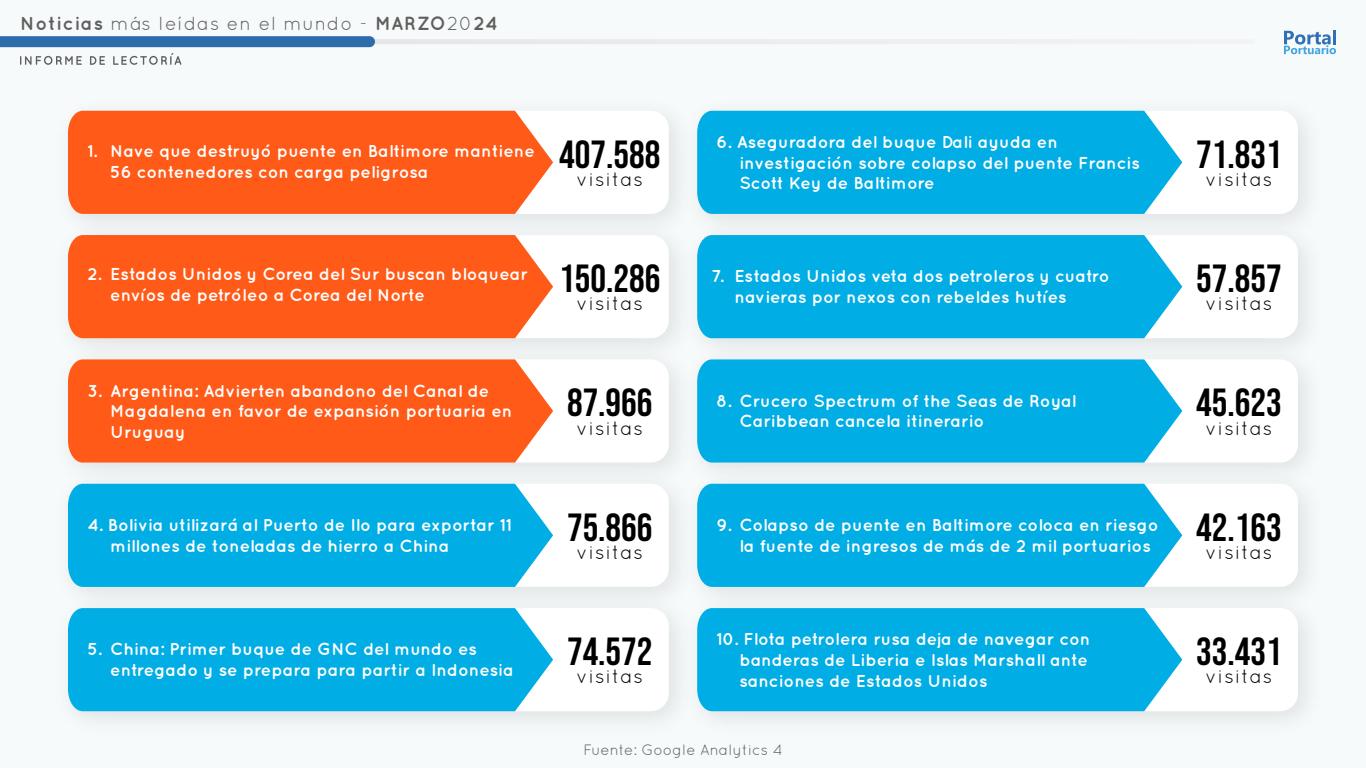
<style>
.page{position:relative;width:1366px;height:768px;background:#f7fafa}
.page>*{position:absolute;margin:0;border:0;box-sizing:border-box;transform-origin:0 0}
.t1{font:39.1px "Bebas Neue";color:#000}
.t2{font:19.6px "Quicksand";letter-spacing:.05em;color:#000}
.t3{font:19px "Quicksand";letter-spacing:.05em;color:#5f5f5f}
.t4{font:700 17.2px/20.7px "Quicksand";color:#fff}
.t5{font:15px "Quicksand";color:#5f5f5f}
.s1{font-weight:700}
</style>
<div class="page">
<div style="left:697px;top:111px;width:601px;height:103px;background:#fff;border-radius:18px"></div>
<div style="left:706px;top:111px;width:476px;height:100px;background:#00ade4"></div>
<div style="left:68px;top:235px;width:601px;height:103px;background:#fff;border-radius:18px"></div>
<div style="left:68px;top:251px;width:485px;height:84px;background:#ff5a18"></div>
<img style="left:673px;top:211px;width:638px;height:124px">
<div style="left:697px;top:235px;width:601px;height:103px;background:#fff;border-radius:18px"></div>
<div style="left:697px;top:235px;width:485px;height:100px;background:#00ade4"></div>
<img style="left:68px;top:110px;width:638px;height:141px">
<div style="left:68px;top:111px;width:601px;height:103px;background:#fff;border-radius:18px"></div>
<div style="left:68px;top:111px;width:485px;height:103px;background:#ff5a18"></div>
<img style="left:706px;top:335px;width:600px;height:124px">
<div style="left:697px;top:359px;width:601px;height:104px;background:#fff;border-radius:18px"></div>
<div style="left:706px;top:359px;width:476px;height:100px;background:#00ade4"></div>
<img style="left:75px;top:335px;width:631px;height:124px">
<div style="left:68px;top:359px;width:601px;height:104px;background:#fff;border-radius:18px"></div>
<div style="left:68px;top:359px;width:485px;height:100px;background:#ff5a18"></div>
<img style="left:706px;top:459px;width:600px;height:125px">
<div style="left:697px;top:484px;width:601px;height:103px;background:#fff;border-radius:18px"></div>
<div style="left:706px;top:484px;width:476px;height:100px;background:#00ade4"></div>
<img style="left:74px;top:459px;width:632px;height:125px">
<div style="left:68px;top:484px;width:601px;height:103px;background:#fff;border-radius:18px"></div>
<div style="left:68px;top:484px;width:485px;height:100px;background:#00ade4"></div>
<img style="left:706px;top:584px;width:600px;height:136px">
<div style="left:697px;top:608px;width:601px;height:103px;background:#fff;border-radius:18px"></div>
<div style="left:706px;top:608px;width:476px;height:103px;background:#00ade4"></div>
<img style="left:75px;top:584px;width:631px;height:136px">
<div style="left:68px;top:608px;width:601px;height:103px;background:#fff;border-radius:18px"></div>
<div style="left:68px;top:608px;width:485px;height:103px;background:#00ade4"></div>
<svg style="left:0;top:36px;width:1014px;height:11px"></svg>
<hr style="left:1333px;top:30px;width:3px;height:14px;background:#3071b5">
<svg style="left:1284px;top:31px;width:52px;height:23px"></svg>
<svg style="left:20px;top:56px;width:62px;height:9px"></svg>
<svg style="left:90px;top:56px;width:15px;height:9px"></svg>
<svg style="left:113px;top:53px;width:69px;height:12px"></svg>
<p class="t3" style="left:20px;top:12px;width:479px"><span class="s1">Noticias</span> más leídas en el mundo - <span class="s1">MARZO</span>20<span class="s1">24</span></p>
<p class="t4" style="left:110px;top:140px;width:426px;text-indent:-23px">1. Nave que destruyó puente en Baltimore mantiene<br>56 contenedores con carga peligrosa</p>
<h1 class="t1" style="left:559px;top:132px;width:103px">407.588</h1>
<p class="t2" style="left:576px;top:168px;width:68px">visitas</p>
<p class="t4" style="left:739px;top:131px;width:402px;text-indent:-23px">6. Aseguradora del buque Dali ayuda en investigación sobre colapso del puente Francis<br>Scott Key de Baltimore</p>
<h1 class="t1" style="left:1196px;top:132px;width:87px">71.831</h1>
<p class="t2" style="left:1206px;top:168px;width:68px">visitas</p>
<p class="t4" style="left:110px;top:263px;width:419px;text-indent:-23px">2. Estados Unidos y Corea del Sur buscan bloquear envíos de petróleo a Corea del Norte</p>
<h1 class="t1" style="left:1196px;top:256px;width:87px">57.857</h1>
<h1 class="t1" style="left:559px;top:256px;width:103px">150.286</h1>
<p class="t2" style="left:576px;top:292px;width:68px">visitas</p>
<p class="t4" style="left:734px;top:266px;width:377px;text-indent:-23px">7. Estados Unidos veta dos petroleros y cuatro navieras por nexos con rebeldes hutíes</p>
<p class="t2" style="left:1206px;top:292px;width:68px">visitas</p>
<p class="t4" style="left:110px;top:380px;width:404px;text-indent:-23px">3. Argentina: Advierten abandono del Canal de<br>Magdalena en favor de expansión portuaria en<br>Uruguay</p>
<p class="t4" style="left:110px;top:514px;width:403px;text-indent:-23px">4. Bolivia utilizará al Puerto de Ilo para exportar 11 millones de toneladas de hierro a China</p>
<p class="t4" style="left:110px;top:639px;width:405px;text-indent:-23px">5. China: Primer buque de GNC del mundo es entregado y se prepara para partir a Indonesia</p>
<h1 class="t1" style="left:567px;top:381px;width:87px">87.966</h1>
<p class="t2" style="left:576px;top:417px;width:68px">visitas</p>
<h1 class="t1" style="left:567px;top:505px;width:87px">75.866</h1>
<p class="t2" style="left:576px;top:541px;width:68px">visitas</p>
<h1 class="t1" style="left:567px;top:629px;width:87px">74.572</h1>
<p class="t2" style="left:576px;top:665px;width:68px">visitas</p>
<p class="t4" style="left:739px;top:390px;width:338px;text-indent:-23px">8. Crucero Spectrum of the Seas de Royal<br>Caribbean cancela itinerario</p>
<p class="t4" style="left:739px;top:514px;width:421px;text-indent:-23px">9. Colapso de puente en Baltimore coloca en riesgo la fuente de ingresos de más de 2 mil portuarios</p>
<p class="t4" style="left:739px;top:629px;width:352px;text-indent:-23px">10. Flota petrolera rusa deja de navegar con banderas de Liberia e Islas Marshall ante sanciones de Estados Unidos</p>
<p class="t5" style="left:583px;top:741px;width:201px">Fuente: Google Analytics 4</p>
<h1 class="t1" style="left:1196px;top:381px;width:87px">45.623</h1>
<p class="t2" style="left:1206px;top:417px;width:68px">visitas</p>
<h1 class="t1" style="left:1196px;top:505px;width:87px">42.163</h1>
<p class="t2" style="left:1206px;top:541px;width:68px">visitas</p>
<h1 class="t1" style="left:1196px;top:629px;width:87px">33.431</h1>
<p class="t2" style="left:1206px;top:665px;width:68px">visitas</p>
</div>
